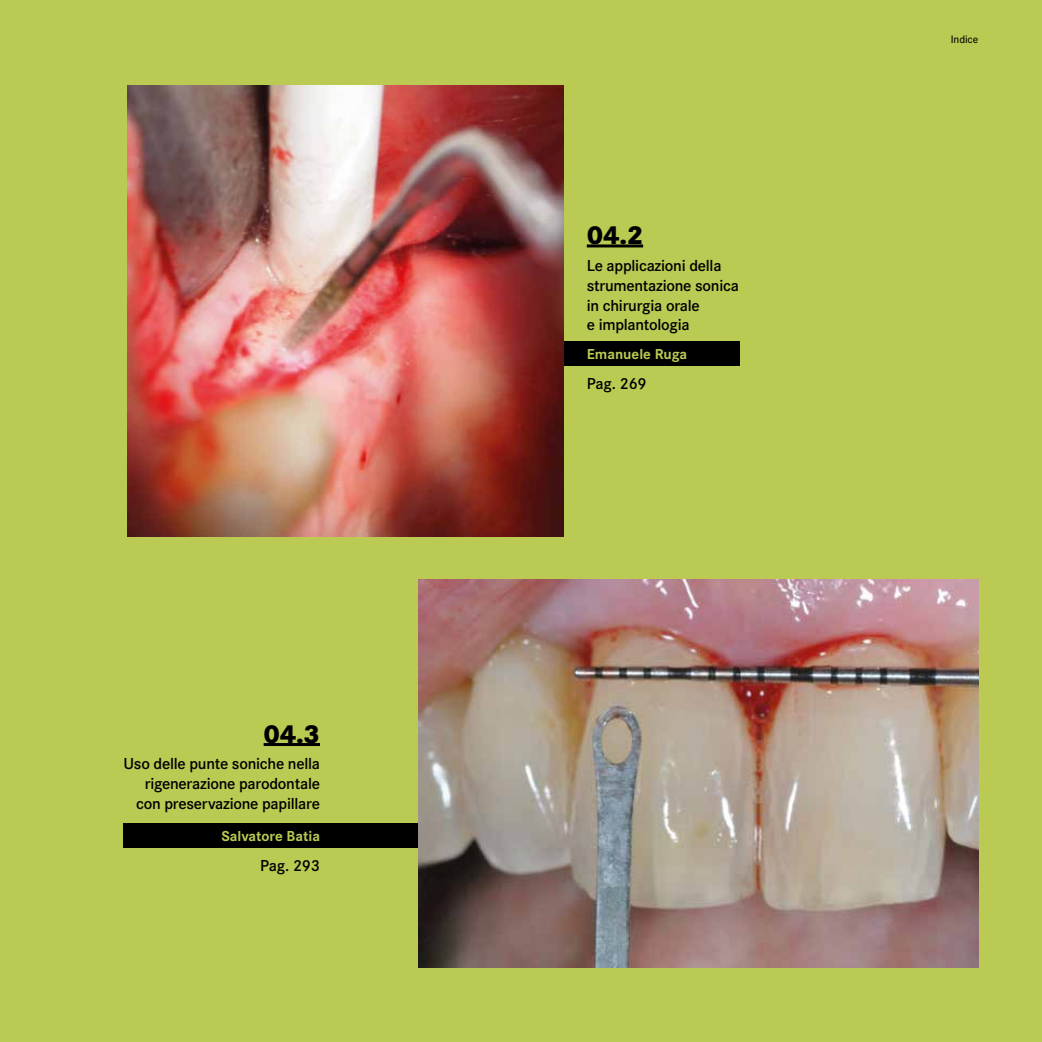
<style>
.page{position:relative;width:1042px;height:1042px;background:#bbca53}
.page>*{position:absolute;margin:0;border:0;box-sizing:border-box;transform-origin:0 0}
.t1{font:800 27px "Corporate SOT";color:#000}
.t2{font:600 16.5px/19.8px "Corporate SOT";letter-spacing:-.015em;color:#000}
.t3{font:700 15px "Corporate SOT";color:#bbca53}
.t4{font:500 11.25px "Corporate SOT";letter-spacing:-.01em;color:#000}
</style>
<div class="page">
<div style="left:274px;top:341px;width:465px;height:24px;background:#000"></div>
<hr style="left:587px;top:244px;width:56px;height:3px;background:#000">
<img style="left:128px;top:85px;width:436px;height:451px">
<div style="left:123px;top:823px;width:590px;height:25px;background:#000"></div>
<hr style="left:264px;top:743px;width:56px;height:3px;background:#000">
<img style="left:418px;top:579px;width:560px;height:388px">
<h1 class="t1" style="left:263px;top:718px;width:58px">04.3</h1>
<p class="t2" style="left:123px;top:752px;width:198px;text-align:right">Uso delle punte soniche nella rigenerazione parodontale con preservazione papillare</p>
<p class="t3" style="left:221px;top:824px;width:100px">Salvatore Batia</p>
<p class="t2" style="left:260px;top:855px;width:61px">Pag. 293</p>
<h1 class="t1" style="left:587px;top:219px;width:58px">04.2</h1>
<p class="t2" style="left:587px;top:254px;width:154px">Le applicazioni della strumentazione sonica in chirurgia orale<br>e implantologia</p>
<p class="t3" style="left:587px;top:342px;width:102px">Emanuele Ruga</p>
<p class="t2" style="left:587px;top:372px;width:61px">Pag. 269</p>
<p class="t4" style="left:951px;top:32px;width:29px">Indice</p>
</div>
